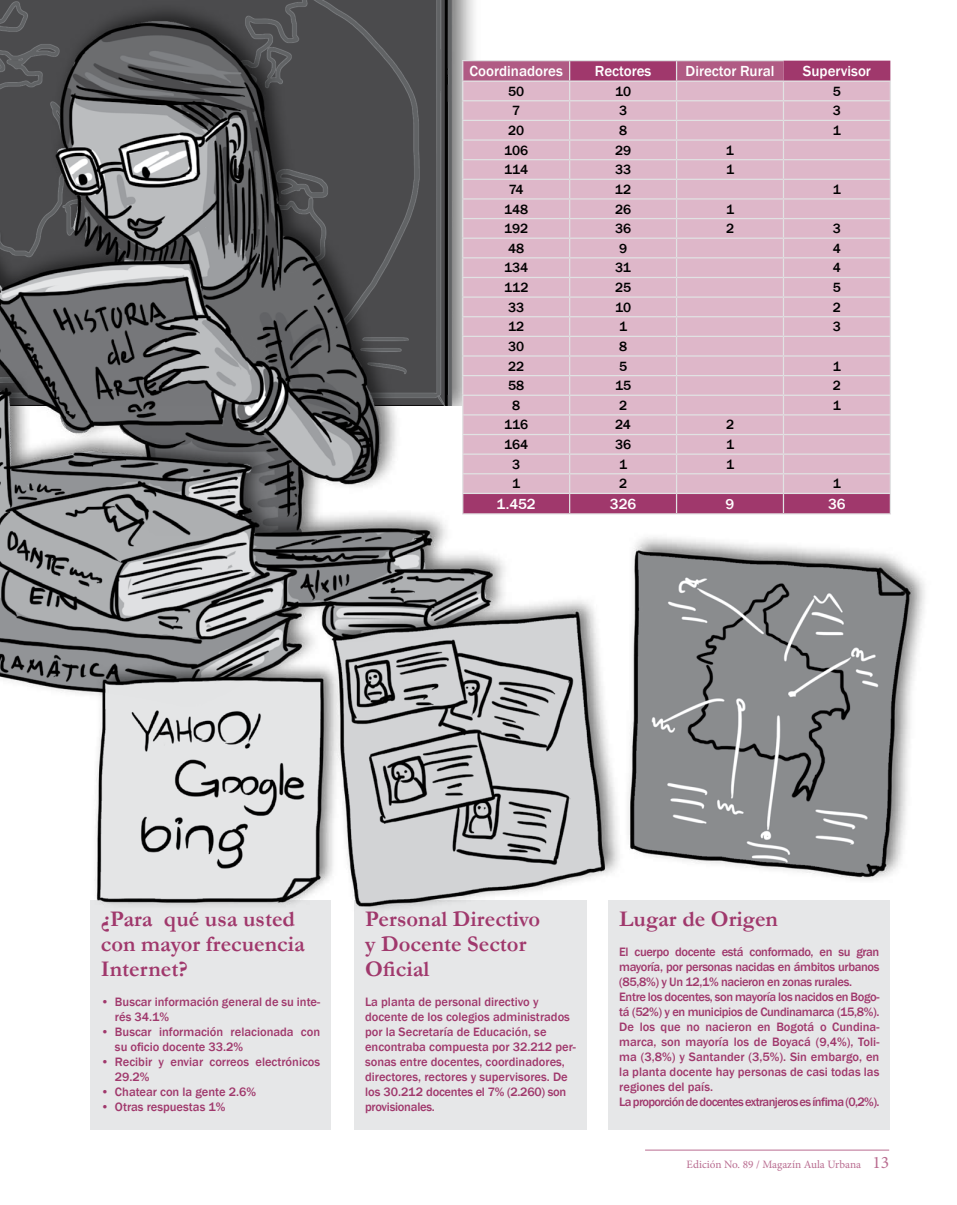
<style>
.page{position:relative;width:957px;height:1205px;background:#fff}
.page>*{position:absolute;margin:0;border:0;box-sizing:border-box;transform-origin:0 0}
.t1{font:700 22.5px/25px "Garamond";color:#a0386c}
.t2{font:500 15px "Franklin Gothic";color:#fff}
.t3{font:500 13.75px "Franklin Gothic";color:#000}
.t4{font:500 12.5px/15px "Franklin Gothic";letter-spacing:-.03em;color:#a0386c}
.t5{font:500 12.5px/15px "Franklin Gothic";color:#a0386c}
.t6{font:11.25px "Minion Pro";color:#b96c90}
.s1{font-size:17.5px}
</style>
<div class="page">
<hr style="left:645px;top:1150px;width:244px;height:1px;background:#b96c90">
<img style="left:427px;top:0;width:47px;height:241px">
<img style="left:0;top:0;width:427px;height:241px">
<img style="left:0;top:241px;width:538px;height:451px">
<div style="left:784px;top:61px;width:106px;height:452px;background:#a0386c"></div>
<div style="left:784px;top:82px;width:105px;height:411px;background:#deb7c9"></div>
<hr style="left:462px;top:60px;width:107px;height:1px;background:#e1e2e3">
<hr style="left:569px;top:60px;width:107px;height:1px;background:#e1e2e3">
<hr style="left:676px;top:60px;width:107px;height:1px;background:#e1e2e3">
<hr style="left:462px;top:513px;width:107px;height:1px;background:#e1e2e3">
<hr style="left:569px;top:513px;width:107px;height:1px;background:#e1e2e3">
<hr style="left:783px;top:81px;width:108px;height:1px;background:#e1e2e3">
<hr style="left:783px;top:100px;width:108px;height:1px;background:#e1e2e3">
<hr style="left:783px;top:120px;width:108px;height:1px;background:#e1e2e3">
<hr style="left:783px;top:139px;width:108px;height:2px;background:#e1e2e3">
<hr style="left:783px;top:159px;width:108px;height:1px;background:#e1e2e3">
<hr style="left:783px;top:179px;width:108px;height:1px;background:#e1e2e3">
<hr style="left:783px;top:198px;width:108px;height:2px;background:#e1e2e3">
<hr style="left:783px;top:218px;width:108px;height:1px;background:#e1e2e3">
<hr style="left:783px;top:238px;width:108px;height:1px;background:#e1e2e3">
<hr style="left:783px;top:257px;width:108px;height:1px;background:#e1e2e3">
<hr style="left:783px;top:277px;width:108px;height:1px;background:#e1e2e3">
<hr style="left:783px;top:296px;width:108px;height:2px;background:#e1e2e3">
<hr style="left:783px;top:316px;width:108px;height:1px;background:#e1e2e3">
<hr style="left:783px;top:336px;width:108px;height:1px;background:#e1e2e3">
<hr style="left:783px;top:355px;width:108px;height:2px;background:#e1e2e3">
<hr style="left:783px;top:375px;width:108px;height:1px;background:#e1e2e3">
<hr style="left:783px;top:395px;width:108px;height:1px;background:#e1e2e3">
<hr style="left:783px;top:414px;width:108px;height:1px;background:#e1e2e3">
<hr style="left:783px;top:434px;width:108px;height:1px;background:#e1e2e3">
<hr style="left:783px;top:453px;width:108px;height:2px;background:#e1e2e3">
<hr style="left:783px;top:473px;width:108px;height:1px;background:#e1e2e3">
<hr style="left:783px;top:493px;width:108px;height:1px;background:#e1e2e3">
<svg style="left:462px;top:61px;width:322px;height:452px;background:#d9b0c3"></svg>
<svg style="left:889px;top:82px;width:2px;height:431px"></svg>
<div style="left:354px;top:900px;width:232px;height:230px;background:#e6e7e8"></div>
<div style="left:90px;top:900px;width:241px;height:230px;background:#e6e7e8"></div>
<div style="left:608px;top:900px;width:282px;height:230px;background:#e6e7e8"></div>
<img style="left:600px;top:513px;width:325px;height:367px">
<img style="left:75px;top:650px;width:228px;height:255px">
<img style="left:303px;top:585px;width:338px;height:338px">
<p class="t2" style="left:469px;top:62px;width:95px">Coordinadores</p>
<p class="t2" style="left:595px;top:62px;width:58px">Rectores</p>
<p class="t2" style="left:685px;top:62px;width:90px">Director Rural</p>
<p class="t2" style="left:803px;top:62px;width:69px">Supervisor</p>
<p class="t3" style="left:508px;top:83px;width:18px">50</p>
<p class="t3" style="left:615px;top:83px;width:17px">10</p>
<p class="t3" style="left:833px;top:83px;width:10px">5</p>
<p class="t3" style="left:512px;top:102px;width:10px">7</p>
<p class="t3" style="left:619px;top:102px;width:10px">3</p>
<p class="t3" style="left:833px;top:102px;width:10px">3</p>
<p class="t3" style="left:508px;top:122px;width:18px">20</p>
<p class="t3" style="left:619px;top:122px;width:10px">8</p>
<p class="t3" style="left:833px;top:122px;width:10px">1</p>
<p class="t3" style="left:504px;top:142px;width:26px">106</p>
<p class="t3" style="left:615px;top:142px;width:18px">29</p>
<p class="t3" style="left:726px;top:142px;width:10px">1</p>
<p class="t3" style="left:504px;top:161px;width:26px">114</p>
<p class="t3" style="left:615px;top:161px;width:18px">33</p>
<p class="t3" style="left:726px;top:161px;width:10px">1</p>
<p class="t3" style="left:509px;top:181px;width:16px">74</p>
<p class="t3" style="left:615px;top:181px;width:18px">12</p>
<p class="t3" style="left:833px;top:181px;width:10px">1</p>
<p class="t3" style="left:504px;top:200px;width:26px">148</p>
<p class="t3" style="left:615px;top:200px;width:18px">26</p>
<p class="t3" style="left:726px;top:200px;width:10px">1</p>
<p class="t3" style="left:504px;top:220px;width:26px">192</p>
<p class="t3" style="left:615px;top:220px;width:18px">36</p>
<p class="t3" style="left:726px;top:220px;width:10px">2</p>
<p class="t3" style="left:833px;top:220px;width:10px">3</p>
<p class="t3" style="left:508px;top:240px;width:18px">48</p>
<p class="t3" style="left:619px;top:240px;width:10px">9</p>
<p class="t3" style="left:833px;top:240px;width:10px">4</p>
<p class="t3" style="left:504px;top:259px;width:26px">134</p>
<p class="t3" style="left:615px;top:259px;width:17px">31</p>
<p class="t3" style="left:833px;top:259px;width:10px">4</p>
<p class="t3" style="left:504px;top:279px;width:26px">112</p>
<p class="t3" style="left:615px;top:279px;width:18px">25</p>
<p class="t3" style="left:833px;top:279px;width:10px">5</p>
<p class="t3" style="left:508px;top:299px;width:18px">33</p>
<p class="t3" style="left:615px;top:299px;width:17px">10</p>
<p class="t3" style="left:833px;top:299px;width:10px">2</p>
<p class="t3" style="left:508px;top:318px;width:18px">12</p>
<p class="t3" style="left:619px;top:318px;width:10px">1</p>
<p class="t3" style="left:833px;top:318px;width:10px">3</p>
<p class="t3" style="left:508px;top:338px;width:18px">30</p>
<p class="t3" style="left:619px;top:338px;width:10px">8</p>
<p class="t3" style="left:508px;top:357px;width:18px">22</p>
<p class="t3" style="left:619px;top:357px;width:10px">5</p>
<p class="t3" style="left:833px;top:357px;width:10px">1</p>
<p class="t3" style="left:508px;top:377px;width:18px">58</p>
<p class="t3" style="left:615px;top:377px;width:18px">15</p>
<p class="t3" style="left:833px;top:377px;width:10px">2</p>
<p class="t3" style="left:512px;top:397px;width:10px">8</p>
<p class="t3" style="left:619px;top:397px;width:10px">2</p>
<p class="t3" style="left:833px;top:397px;width:10px">1</p>
<p class="t3" style="left:504px;top:416px;width:25px">116</p>
<p class="t3" style="left:615px;top:416px;width:17px">24</p>
<p class="t3" style="left:726px;top:416px;width:10px">2</p>
<p class="t3" style="left:504px;top:436px;width:25px">164</p>
<p class="t3" style="left:615px;top:436px;width:18px">36</p>
<p class="t3" style="left:726px;top:436px;width:10px">1</p>
<p class="t3" style="left:512px;top:455px;width:10px">3</p>
<p class="t3" style="left:619px;top:455px;width:10px">1</p>
<p class="t3" style="left:726px;top:455px;width:10px">1</p>
<p class="t3" style="left:512px;top:475px;width:10px">1</p>
<p class="t3" style="left:619px;top:475px;width:10px">2</p>
<p class="t3" style="left:833px;top:475px;width:10px">1</p>
<p class="t2" style="left:496px;top:495px;width:41px">1.452</p>
<p class="t2" style="left:610px;top:495px;width:28px">326</p>
<p class="t2" style="left:725px;top:495px;width:10px">9</p>
<p class="t2" style="left:828px;top:495px;width:19px">36</p>
<h1 class="t1" style="left:101px;top:906px;width:206px">¿Para qué usa usted con mayor frecuencia<br>Internet?</h1>
<p class="t5" style="left:115px;top:994px;width:207px;text-indent:-14px">• Buscar información general de su inte&shy;rés 34.1%</p>
<p class="t5" style="left:115px;top:1024px;width:207px;text-indent:-14px">• Buscar información relacionada con su oficio docente 33.2%</p>
<p class="t5" style="left:115px;top:1054px;width:207px;text-indent:-14px">• Recibir y enviar correos electrónicos<br>29.2%</p>
<p class="t5" style="left:101px;top:1084px;width:157px">• Chatear con la gente 2.6%</p>
<p class="t5" style="left:101px;top:1099px;width:126px">• Otras respuestas 1%</p>
<h1 class="t1" style="left:365px;top:906px;width:177px">Personal Directivo y Docente Sector<br>Oficial</h1>
<p class="t5" style="left:365px;top:994px;width:212px">La planta de personal directivo y docente de los colegios administrados por la Secretaría de Educación, se encontraba compuesta por 32.212 per&shy;sonas entre docentes, coordinadores, directores, rectores y supervisores. De los 30.212 docentes el 7% (2.260) son provisionales.</p>
<h1 class="t1" style="left:619px;top:906px;width:160px">Lugar de Origen</h1>
<p class="t4" style="left:619px;top:944px;width:262px">El cuerpo docente está conformado, en su gran mayoría, por personas nacidas en ámbitos urbanos (85,8%) y Un 12,1% nacieron en zonas rurales.<br>Entre los docentes, son mayoría los nacidos en Bogo&shy;tá (52%) y en municipios de Cundinamarca (15,8%).<br>De los que no nacieron en Bogotá o Cundina&shy;marca, son mayoría los de Boyacá (9,4%), Toli&shy;ma (3,8%) y Santander (3,5%). Sin embargo, en la planta docente hay personas de casi todas las regiones del país.<br>La proporción de docentes extranjeros es ínfima (0,2%).</p>
<p class="t6" style="left:686px;top:1157px;width:204px">Edición No. 89 / Magazín Aula Urbana <span class="s1">13</span></p>
</div>
